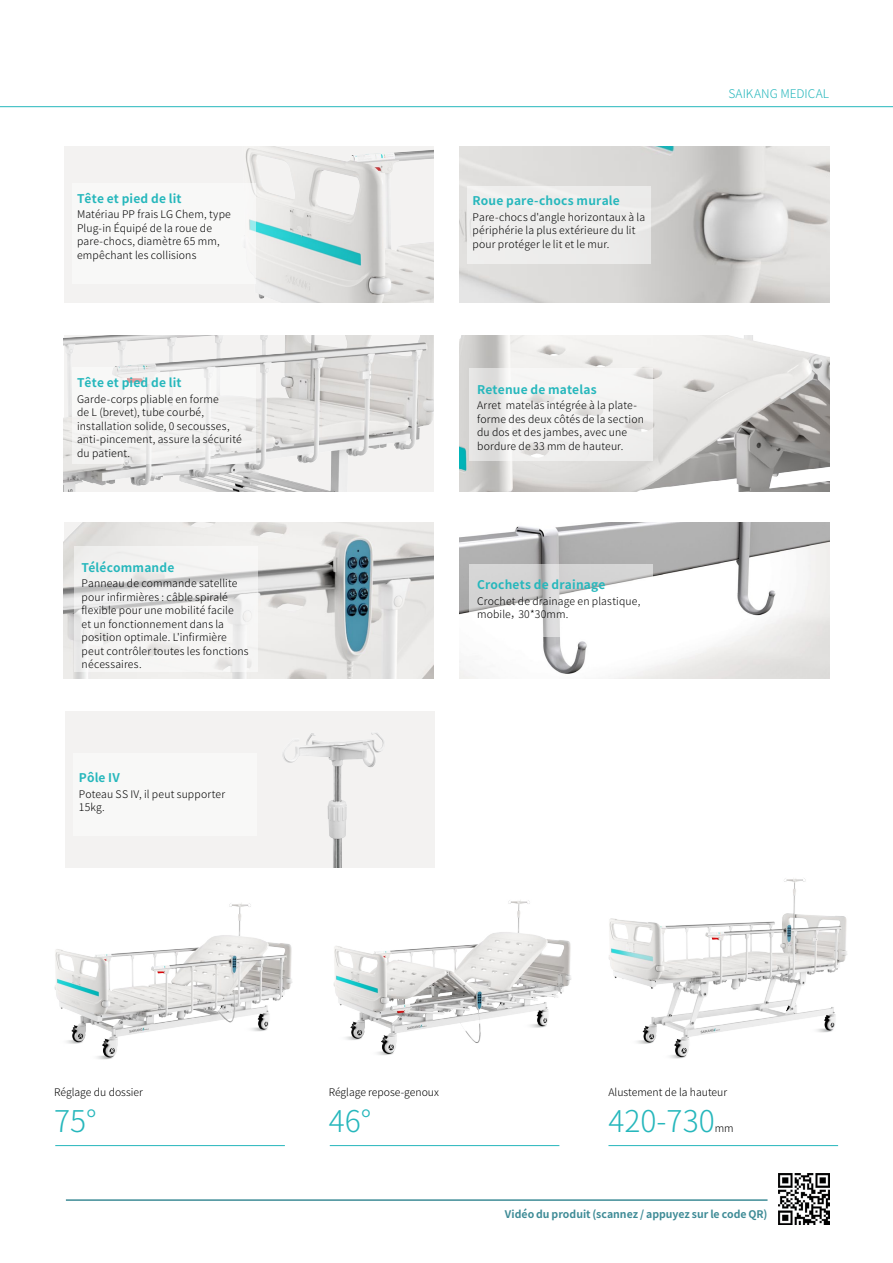
<style>
.page{position:relative;width:893px;height:1263px;background:#fff}
.page>*{position:absolute;margin:0;border:0;box-sizing:border-box;transform-origin:0 0}
.t1{font:300 30px "Noto Sans CJ Ksc";color:#26b7bc}
.t2{font:700 12px "Noto Sans CJ Ksc";letter-spacing:.015em;color:#26b7bc}
.t3{font:300 12px "Noto Sans CJ Ksc";letter-spacing:.015em;color:#26b7bc}
.t4{font:300 10.5px/13.5px "Noto Sans CJ Ksc";letter-spacing:.015em;color:#000}
.t5{font:700 10.5px "Noto Sans CJ Ksc";color:#3e8b96}
</style>
<div class="page">
<hr style="left:0;top:106px;width:893px;height:1px;background:#26b7bc">
<hr style="left:66px;top:1199px;width:701px;height:2px;background:#3e8b96">
<img style="left:778px;top:1174px;width:51px;height:51px">
<div style="left:64px;top:147px;width:370px;height:156px;background:#f3f2f1"></div>
<img style="left:246px;top:147px;width:188px;height:156px">
<img style="left:459px;top:147px;width:370px;height:156px">
<div style="left:72px;top:184px;width:183px;height:100px;background:#f8f8f7"></div>
<div style="left:467px;top:186px;width:184px;height:77px;background:#ededec"></div>
<img style="left:64px;top:335px;width:370px;height:156px">
<svg style="left:72px;top:368px;width:183px;height:96px;fill:#f4f3f2"></svg>
<img style="left:459px;top:335px;width:370px;height:156px">
<svg style="left:469px;top:368px;width:184px;height:93px;fill:#f1f1f0"></svg>
<div style="left:65px;top:711px;width:370px;height:156px;background:#f3f2f1"></div>
<div style="left:73px;top:753px;width:184px;height:82px;background:#f8f8f7"></div>
<img style="left:459px;top:522px;width:370px;height:156px">
<svg style="left:469px;top:564px;width:184px;height:73px"></svg>
<img style="left:64px;top:522px;width:370px;height:156px">
<svg style="left:74px;top:546px;width:184px;height:126px;fill:#f4f3f3"></svg>
<img style="left:54px;top:903px;width:239px;height:157px">
<img style="left:333px;top:900px;width:238px;height:155px">
<img style="left:609px;top:878px;width:238px;height:181px">
<hr style="left:55px;top:1145px;width:230px;height:1px;background:#26b7bc">
<hr style="left:330px;top:1145px;width:229px;height:1px;background:#26b7bc">
<hr style="left:608px;top:1145px;width:230px;height:1px;background:#26b7bc">
<img style="left:282px;top:733px;width:102px;height:134px">
<p class="t2" style="left:77px;top:192px;width:106px">Tête et pied de lit</p>
<p class="t4" style="left:77px;top:208px;width:155px">Matériau PP frais LG Chem, type<br>Plug-in Équipé de la roue de pare-chocs, diamètre 65 mm, empêchant les collisions</p>
<p class="t2" style="left:77px;top:376px;width:106px">Tête et pied de lit</p>
<p class="t4" style="left:77px;top:392px;width:166px">Garde-corps pliable en forme<br>de L (brevet), tube courbé, installation solide, 0 secousses, anti-pincement, assure la sécurité du patient.</p>
<p class="t2" style="left:82px;top:560px;width:94px">Télécommande</p>
<p class="t4" style="left:82px;top:577px;width:169px">Panneau de commande satellite pour infirmières : câble spiralé flexible pour une mobilité facile<br>et un fonctionnement dans la position optimale. L'infirmière peut contrôler toutes les fonctions nécessaires.</p>
<p class="t2" style="left:79px;top:771px;width:43px">Pôle IV</p>
<p class="t4" style="left:79px;top:787px;width:148px">Poteau SS IV, il peut supporter<br>15kg.</p>
<p class="t2" style="left:473px;top:194px;width:149px">Roue pare-chocs murale</p>
<p class="t4" style="left:473px;top:211px;width:174px">Pare-chocs d'angle horizontaux à la périphérie la plus extérieure du lit pour protéger le lit et le mur.</p>
<p class="t2" style="left:477px;top:382px;width:121px">Retenue de matelas</p>
<p class="t4" style="left:477px;top:399px;width:168px">Arret matelas intégrée à la plate&shy;forme des deux côtés de la section du dos et des jambes, avec une bordure de 33 mm de hauteur.</p>
<p class="t2" style="left:477px;top:578px;width:130px">Crochets de drainage</p>
<p class="t4" style="left:477px;top:594px;width:165px">Crochet de drainage en plastique, mobile，30*30mm.</p>
<p class="t3" style="left:728px;top:87px;width:61px">Saikang med</p>
<p class="t3" style="left:804px;top:87px;width:26px">ical</p>
<p class="t4" style="left:54px;top:1086px;width:90px">Réglage du dossier</p>
<h1 class="t1" style="left:54px;top:1104px;width:44px">75°</h1>
<p class="t4" style="left:329px;top:1086px;width:112px">Réglage repose-genoux</p>
<h1 class="t1" style="left:329px;top:1104px;width:44px">46°</h1>
<p class="t4" style="left:608px;top:1086px;width:120px">Alustement de la hauteur</p>
<h1 class="t1" style="left:608px;top:1104px;width:108px">420-730</h1>
<p class="t4" style="left:715px;top:1122px;width:20px">mm</p>
<p class="t5" style="left:505px;top:1208px;width:264px">Vidéo du produit (scannez / appuyez sur le code QR)</p>
</div>
